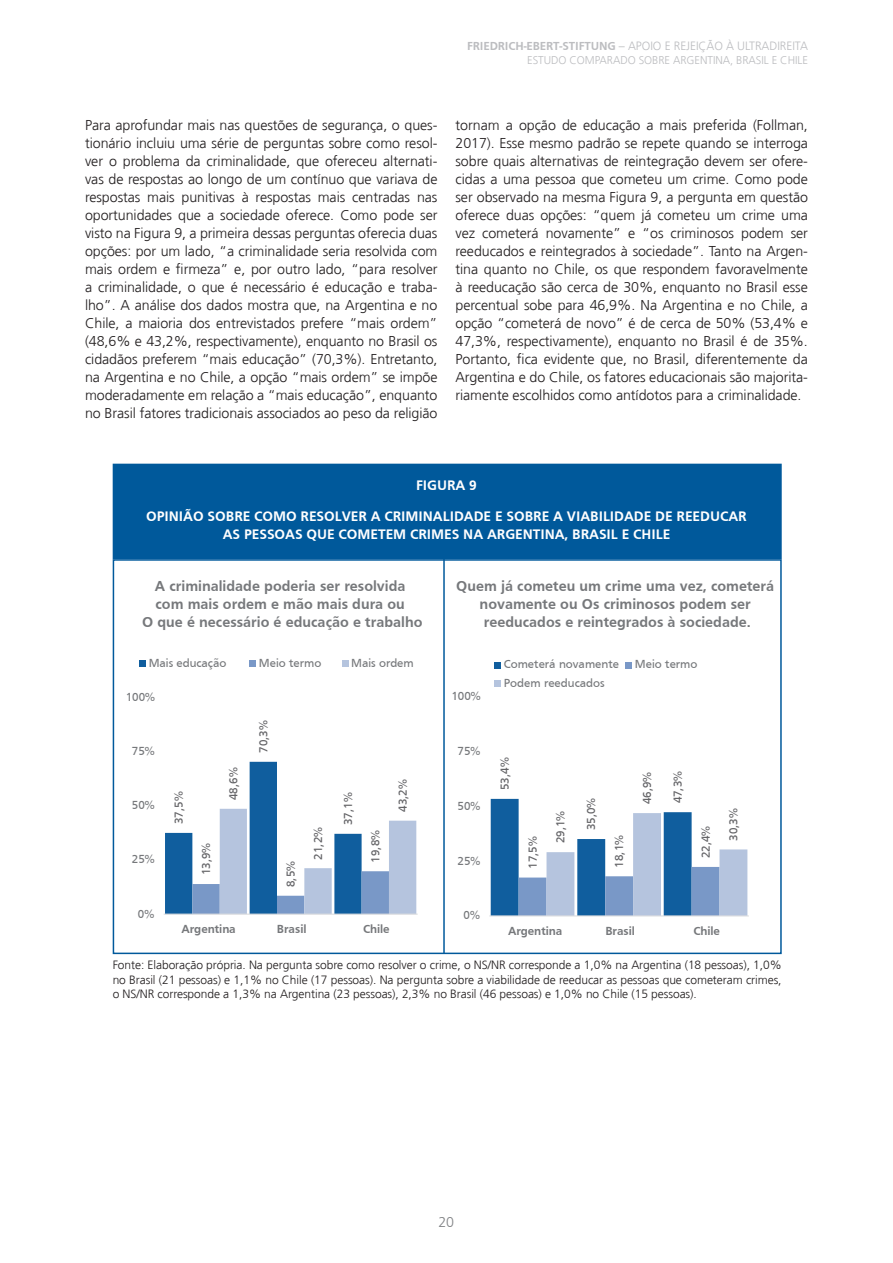
<style>
.page{position:relative;width:893px;height:1263px;background:#fff}
.page>*{position:absolute;margin:0;border:0;box-sizing:border-box;transform-origin:0 0}
.t1{font:700 15px/18px "Frutiger";color:#76787b;text-align:center}
.t2{font:300 14.25px/18px "Frutiger";letter-spacing:-.005em;color:#231f20;text-align:justify}
.t3{font:700 14.25px/30.8px "Frutiger";letter-spacing:-.005em;color:#fff;text-align:center}
.t4{font:300 14.25px "Frutiger";color:#808285}
.t5{font:700 12.15px "Frutiger";color:#76787b}
.t6{font:12.15px "Frutiger";color:#76787b}
.t7{font:12.15px "Frutiger";color:#636366}
.t8{font:300 12px/14.4px "Frutiger";letter-spacing:-.005em;color:#231f20;text-align:justify}
.t9{font:12px/18.6px "Frutiger";color:#76787b}
.t10{font:12px "Frutiger";color:#636366}
.t11{font:300 12px "Frutiger";letter-spacing:-.005em;color:#bcbdc0}
.t12{font:300 11.25px "Frutiger";letter-spacing:-.005em;color:#bcbdc0}
.s1{font-weight:700}
</style>
<div class="page">
<div style="left:113px;top:464px;width:669px;height:95px;background:#00599b"></div>
<div style="left:113px;top:559px;width:669px;height:395px;border:2px solid #00599b"></div>
<svg style="left:491px;top:799px;width:256px;height:116px"></svg>
<hr style="left:489px;top:915px;width:260px;height:1px;background:#dcdddf">
<div style="left:494px;top:662px;width:7px;height:6px;background:#105e9e"></div>
<div style="left:494px;top:680px;width:7px;height:7px;background:#b5c4de"></div>
<div style="left:625px;top:662px;width:7px;height:6px;background:#7998c7"></div>
<hr style="left:443px;top:556px;width:2px;height:397px;background:#00599b">
<svg style="left:165px;top:762px;width:251px;height:151px"></svg>
<hr style="left:164px;top:913px;width:254px;height:2px;background:#dcdddf">
<div style="left:139px;top:660px;width:7px;height:6px;background:#105e9e"></div>
<div style="left:249px;top:660px;width:7px;height:6px;background:#7998c7"></div>
<svg style="left:342px;top:660px;width:6px;height:6px"></svg>
<p class="t11" style="left:467px;top:39px;width:342px"><span class="s1">FRIEDRICH-EBERT-STIFTUNG</span> – APOIO E REJEIÇÃO À ULTRADIREITA</p>
<p class="t12" style="left:527px;top:53px;width:282px">ESTUDO COMPARADO SOBRE ARGENTINA, BRASIL E CHILE</p>
<p class="t2" style="left:85px;top:116px;width:354px">Para aprofundar mais nas questões de segurança, o ques&shy;tionário incluiu uma série de perguntas sobre como resol&shy;ver o problema da criminalidade, que ofereceu alternati&shy;vas de respostas ao longo de um contínuo que variava de respostas mais punitivas à respostas mais centradas nas oportunidades que a sociedade oferece. Como pode ser visto na Figura 9, a primeira dessas perguntas oferecia duas opções: por um lado, “a criminalidade seria resolvida com mais ordem e firmeza” e, por outro lado, “para resolver a criminalidade, o que é necessário é educação e traba&shy;lho”. A análise dos dados mostra que, na Argentina e no Chile, a maioria dos entrevistados prefere “mais ordem” (48,6% e 43,2%, respectivamente), enquanto no Brasil os cidadãos preferem “mais educação” (70,3%). Entretanto, na Argentina e no Chile, a opção “mais ordem” se impõe moderadamente em relação a “mais educação”, enquanto no Brasil fatores tradicionais associados ao peso da religião</p>
<p class="t2" style="left:455px;top:116px;width:354px">tornam a opção de educação a mais preferida (Follman, 2017). Esse mesmo padrão se repete quando se interroga sobre quais alternativas de reintegração devem ser ofere&shy;cidas a uma pessoa que cometeu um crime. Como pode ser observado na mesma Figura 9, a pergunta em questão oferece duas opções: “quem já cometeu um crime uma vez cometerá novamente” e “os criminosos podem ser reeducados e reintegrados à sociedade”. Tanto na Argen&shy;tina quanto no Chile, os que respondem favoravelmente à reeducação são cerca de 30%, enquanto no Brasil esse percentual sobe para 46,9%. Na Argentina e no Chile, a opção “cometerá de novo” é de cerca de 50% (53,4% e 47,3%, respectivamente), enquanto no Brasil é de 35%.<br>Portanto, fica evidente que, no Brasil, diferentemente da Argentina e do Chile, os fatores educacionais são majorita&shy;riamente escolhidos como antídotos para a criminalidade.</p>
<p class="t3" style="left:146px;top:469px;width:602px">FIGURA 9<br>OPINIÃO SOBRE COMO RESOLVER A CRIMINALIDADE E SOBRE A VIABILIDADE DE REEDUCAR</p>
<p class="t3" style="left:223px;top:518px;width:449px">AS PESSOAS QUE COMETEM CRIMES NA ARGENTINA, BRASIL E CHILE</p>
<p class="t1" style="left:139px;top:577px;width:282px">A criminalidade poderia ser resolvida com mais ordem e mão mais dura ou<br>O que é necessário é educação e trabalho</p>
<p class="t1" style="left:456px;top:577px;width:319px">Quem já cometeu um crime uma vez, cometerá novamente ou Os criminosos podem ser reeducados e reintegrados à sociedade.</p>
<p class="t1" style="left:142px;top:577px;width:282px">A criminalidade poderia ser resolvida com mais ordem e mão mais dura ou<br>O que é necessário é educação e trabalho</p>
<p class="t1" style="left:459px;top:577px;width:319px">Quem já cometeu um crime uma vez, cometerá novamente ou Os criminosos podem ser reeducados e reintegrados à sociedade.</p>
<p class="t9" style="left:146px;top:653px;width:79px">Mais educação</p>
<p class="t9" style="left:256px;top:653px;width:64px">Meio termo</p>
<p class="t9" style="left:348px;top:653px;width:64px">Mais ordem</p>
<p class="t9" style="left:149px;top:653px;width:79px">Mais educação</p>
<p class="t9" style="left:259px;top:653px;width:64px">Meio termo</p>
<p class="t9" style="left:351px;top:653px;width:64px">Mais ordem</p>
<p class="t9" style="left:504px;top:655px;width:117px">Cometerá novamente<br>Podem reeducados</p>
<p class="t9" style="left:635px;top:655px;width:64px">Meio termo</p>
<p class="t9" style="left:507px;top:655px;width:117px">Cometerá novamente<br>Podem reeducados</p>
<p class="t9" style="left:638px;top:655px;width:64px">Meio termo</p>
<p class="t9" style="left:123px;top:687px;width:31px">100%</p>
<p class="t9" style="left:126px;top:687px;width:31px">100%</p>
<p class="t6" style="left:451px;top:689px;width:31px">100%</p>
<p class="t6" style="left:455px;top:689px;width:31px">100%</p>
<p class="t6" style="left:129px;top:744px;width:24px">75%</p>
<p class="t6" style="left:132px;top:744px;width:24px">75%</p>
<p class="t10" style="left:253px;top:753px;width:34px;rotate:-90deg">70,3%</p>
<p class="t10" style="left:257px;top:753px;width:34px;rotate:-90deg">70,3%</p>
<p class="t9" style="left:458px;top:741px;width:24px">75%</p>
<p class="t9" style="left:461px;top:741px;width:24px">75%</p>
<p class="t9" style="left:129px;top:796px;width:24px">50%</p>
<p class="t9" style="left:132px;top:796px;width:24px">50%</p>
<p class="t9" style="left:129px;top:850px;width:24px">25%</p>
<p class="t9" style="left:132px;top:850px;width:24px">25%</p>
<p class="t10" style="left:169px;top:824px;width:34px;rotate:-90deg">37,5%</p>
<p class="t10" style="left:172px;top:824px;width:34px;rotate:-90deg">37,5%</p>
<p class="t10" style="left:223px;top:800px;width:34px;rotate:-90deg">48,6%</p>
<p class="t10" style="left:227px;top:800px;width:34px;rotate:-90deg">48,6%</p>
<p class="t10" style="left:196px;top:875px;width:34px;rotate:-90deg">13,9%</p>
<p class="t10" style="left:199px;top:875px;width:34px;rotate:-90deg">13,9%</p>
<p class="t10" style="left:281px;top:887px;width:28px;rotate:-90deg">8,5%</p>
<p class="t10" style="left:284px;top:887px;width:28px;rotate:-90deg">8,5%</p>
<p class="t10" style="left:308px;top:859px;width:34px;rotate:-90deg">21,2%</p>
<p class="t10" style="left:311px;top:859px;width:34px;rotate:-90deg">21,2%</p>
<p class="t10" style="left:338px;top:825px;width:34px;rotate:-90deg">37,1%</p>
<p class="t10" style="left:341px;top:825px;width:34px;rotate:-90deg">37,1%</p>
<p class="t10" style="left:365px;top:862px;width:34px;rotate:-90deg">19,8%</p>
<p class="t10" style="left:369px;top:862px;width:34px;rotate:-90deg">19,8%</p>
<p class="t10" style="left:393px;top:812px;width:34px;rotate:-90deg">43,2%</p>
<p class="t10" style="left:396px;top:812px;width:34px;rotate:-90deg">43,2%</p>
<p class="t9" style="left:458px;top:796px;width:24px">50%</p>
<p class="t9" style="left:461px;top:796px;width:24px">50%</p>
<p class="t9" style="left:458px;top:851px;width:24px">25%</p>
<p class="t9" style="left:461px;top:851px;width:24px">25%</p>
<p class="t10" style="left:498px;top:790px;width:34px;rotate:-90deg">53,4%</p>
<p class="t10" style="left:501px;top:790px;width:34px;rotate:-90deg">53,4%</p>
<p class="t10" style="left:671px;top:803px;width:34px;rotate:-90deg">47,3%</p>
<p class="t10" style="left:674px;top:803px;width:34px;rotate:-90deg">47,3%</p>
<p class="t10" style="left:640px;top:804px;width:34px;rotate:-90deg">46,9%</p>
<p class="t10" style="left:643px;top:804px;width:34px;rotate:-90deg">46,9%</p>
<p class="t10" style="left:584px;top:830px;width:34px;rotate:-90deg">35,0%</p>
<p class="t10" style="left:588px;top:830px;width:34px;rotate:-90deg">35,0%</p>
<p class="t7" style="left:554px;top:843px;width:34px;rotate:-90deg">29,1%</p>
<p class="t7" style="left:557px;top:843px;width:34px;rotate:-90deg">29,1%</p>
<p class="t10" style="left:526px;top:869px;width:34px;rotate:-90deg">17,5%</p>
<p class="t10" style="left:612px;top:867px;width:34px;rotate:-90deg">18,1%</p>
<p class="t10" style="left:699px;top:858px;width:34px;rotate:-90deg">22,4%</p>
<p class="t10" style="left:529px;top:869px;width:34px;rotate:-90deg">17,5%</p>
<p class="t10" style="left:616px;top:867px;width:34px;rotate:-90deg">18,1%</p>
<p class="t10" style="left:702px;top:858px;width:34px;rotate:-90deg">22,4%</p>
<p class="t10" style="left:727px;top:841px;width:34px;rotate:-90deg">30,3%</p>
<p class="t10" style="left:730px;top:841px;width:34px;rotate:-90deg">30,3%</p>
<p class="t9" style="left:135px;top:904px;width:18px">0%</p>
<p class="t9" style="left:138px;top:904px;width:18px">0%</p>
<p class="t9" style="left:464px;top:906px;width:18px">0%</p>
<p class="t9" style="left:467px;top:906px;width:18px">0%</p>
<p class="t5" style="left:178px;top:922px;width:56px">Argentina</p>
<p class="t5" style="left:274px;top:922px;width:31px">Brasil</p>
<p class="t5" style="left:360px;top:922px;width:28px">Chile</p>
<p class="t5" style="left:181px;top:922px;width:56px">Argentina</p>
<p class="t5" style="left:277px;top:922px;width:31px">Brasil</p>
<p class="t5" style="left:363px;top:922px;width:28px">Chile</p>
<p class="t5" style="left:508px;top:924px;width:56px">Argentina</p>
<p class="t5" style="left:605px;top:924px;width:31px">Brasil</p>
<p class="t5" style="left:693px;top:924px;width:28px">Chile</p>
<p class="t5" style="left:511px;top:924px;width:56px">Argentina</p>
<p class="t5" style="left:609px;top:924px;width:31px">Brasil</p>
<p class="t5" style="left:696px;top:924px;width:28px">Chile</p>
<p class="t8" style="left:113px;top:958px;width:670px">Fonte: Elaboração própria. Na pergunta sobre como resolver o crime, o NS/NR corresponde a 1,0% na Argentina (18 pessoas), 1,0% no Brasil (21 pessoas) e 1,1% no Chile (17 pessoas). Na pergunta sobre a viabilidade de reeducar as pessoas que cometeram crimes, o NS/NR corresponde a 1,3% na Argentina (23 pessoas), 2,3% no Brasil (46 pessoas) e 1,0% no Chile (15 pessoas).</p>
<p class="t4" style="left:438px;top:1214px;width:17px">20</p>
</div>
